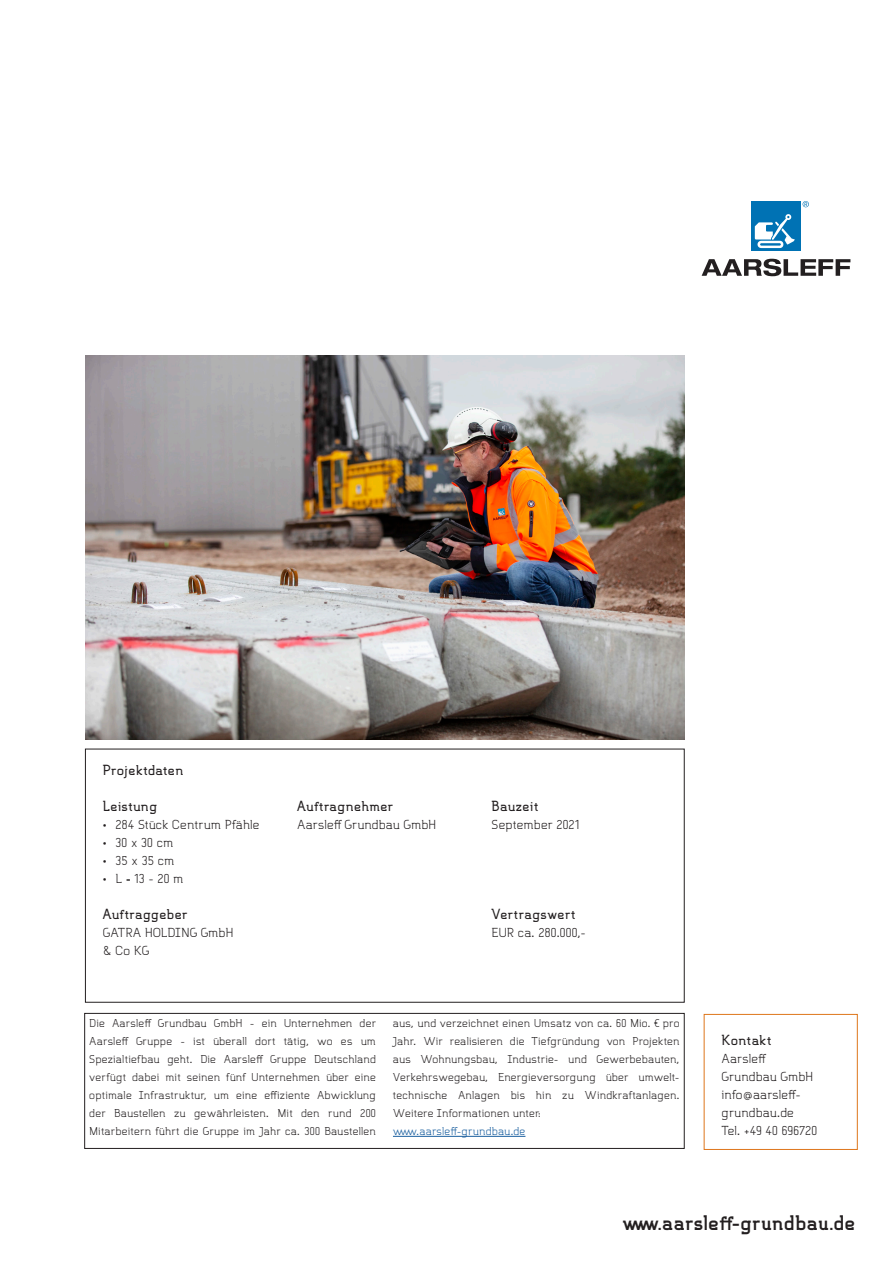
<style>
.page{position:relative;width:893px;height:1263px;background:#fff}
.page>*{position:absolute;margin:0;border:0;box-sizing:border-box;transform-origin:0 0}
.t1{font:800 20.4px "B Ruston.";color:#231f20}
.mellemrubrik{font:700 13.5px "B Ruston.";letter-spacing:.03em;color:#231f20}
.Brød{font:700 13.5px "B Ruston.";letter-spacing:.03em;color:#231f20}
.Brød-2{font:12px "B Ruston.";letter-spacing:.01em;color:#231f20}
.Brød-3{font:10.5px/18px "B Ruston.";letter-spacing:.015em;color:#231f20;text-align:justify}
.Brød-4{font:10.5px "B Ruston.";letter-spacing:.015em;color:#175d9e}
</style>
<div class="page">
<div style="left:751px;top:201px;width:50px;height:50px;background:#0072b4"></div>
<svg style="left:803px;top:201px;width:6px;height:6px"></svg>
<svg style="left:755px;top:214px;width:40px;height:34px"></svg>
<svg style="left:702px;top:259px;width:148px;height:17px"></svg>
<hr style="left:393px;top:1136px;width:132px;height:1px;background:#175d9e">
<div style="left:84px;top:1013px;width:601px;height:136px;border:1px solid #231f20"></div>
<div style="left:85px;top:749px;width:600px;height:254px;border:1px solid #231f20"></div>
<img style="left:85px;top:355px;width:600px;height:384px">
<div style="left:704px;top:1014px;width:154px;height:136px;border:1px solid #de761b"></div>
<p class="mellemrubrik" style="left:103px;top:762px;width:82px">Projektdaten</p>
<p class="mellemrubrik" style="left:103px;top:798px;width:56px">Leistung</p>
<p class="Brød-2" style="left:103px;top:816px;width:158px">• 284 Stück Centrum Pfähle</p>
<p class="Brød-2" style="left:103px;top:834px;width:72px">• 30 x 30 cm</p>
<p class="Brød-2" style="left:103px;top:852px;width:73px">• 35 x 35 cm</p>
<p class="Brød-2" style="left:103px;top:870px;width:82px">• L = 13 - 20 m</p>
<p class="mellemrubrik" style="left:103px;top:906px;width:86px">Auftraggeber</p>
<p class="Brød-2" style="left:103px;top:924px;width:132px">GATRA HOLDING GmbH</p>
<p class="Brød-2" style="left:103px;top:942px;width:48px">&amp; Co KG</p>
<p class="mellemrubrik" style="left:297px;top:798px;width:97px">Auftragnehmer</p>
<p class="Brød-2" style="left:297px;top:816px;width:141px">Aarsleff Grundbau GmbH</p>
<p class="Brød" style="left:492px;top:798px;width:48px">Bauzeit</p>
<p class="Brød-2" style="left:492px;top:816px;width:89px">September 2021</p>
<p class="Brød" style="left:492px;top:906px;width:85px">Vertragswert</p>
<p class="Brød-2" style="left:492px;top:924px;width:96px">EUR ca. 280.000,-</p>
<p class="Brød-3" style="left:89px;top:1013px;width:288px">Die Aarsleff Grundbau GmbH - ein Unternehmen der Aarsleff Gruppe - ist überall dort tätig, wo es um Spezialtiefbau geht. Die Aarsleff Gruppe Deutschland verfügt dabei mit seinen fünf Unternehmen über eine optimale Infrastruktur, um eine effiziente Abwicklung der Baustellen zu gewährleisten. Mit den rund 200<br>Mitarbeitern führt die Gruppe im Jahr ca. 300 Baustellen</p>
<p class="Brød-3" style="left:393px;top:1013px;width:288px">aus, und verzeichnet einen Umsatz von ca. 60 Mio. € pro Jahr. Wir realisieren die Tiefgründung von Projekten aus Wohnungsbau, Industrie- und Gewerbebauten, Verkehrswegebau, Energieversorgung über umwelt&shy;technische Anlagen bis hin zu Windkraftanlagen.<br>Weitere Informationen unter:</p>
<p class="Brød-4" style="left:393px;top:1123px;width:134px">www.aarsleff-grundbau.de</p>
<p class="mellemrubrik" style="left:721px;top:1032px;width:51px">Kontakt</p>
<p class="Brød-2" style="left:721px;top:1050px;width:46px">Aarsleff</p>
<p class="Brød-2" style="left:721px;top:1068px;width:93px">Grundbau GmbH</p>
<p class="Brød-2" style="left:721px;top:1086px;width:81px">info@aarsleff-</p>
<p class="Brød-2" style="left:721px;top:1104px;width:74px">grundbau.de</p>
<p class="Brød-2" style="left:721px;top:1122px;width:97px">Tel. +49 40 696720</p>
<h1 class="t1" style="left:622px;top:1209px;width:235px">www.aarsleff-grundbau.de</h1>
</div>
